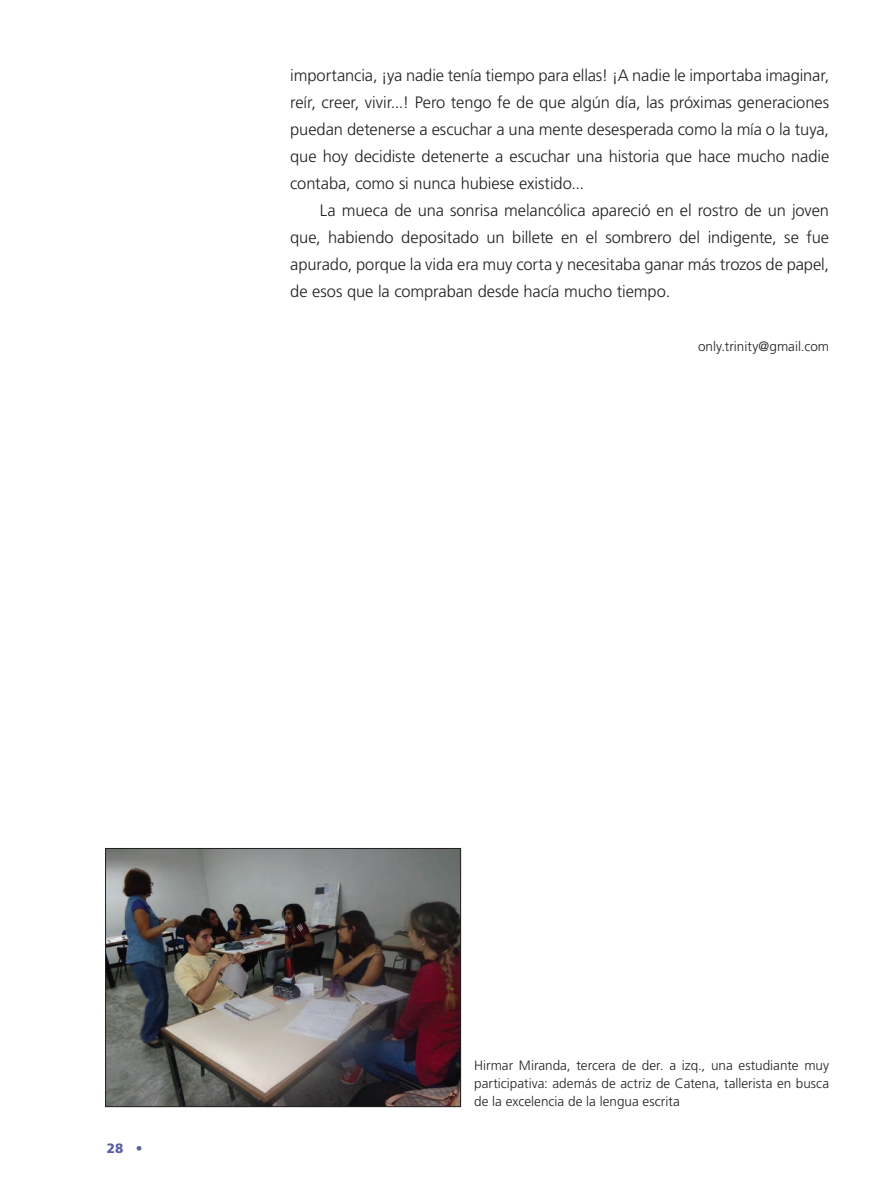
<style>
.page{position:relative;width:893px;height:1191px;background:#fff}
.page>*{position:absolute;margin:0;border:0;box-sizing:border-box;transform-origin:0 0}
.t1{font:300 16.5px/27px "Frutiger LT Std";letter-spacing:-.005em;color:#231f20;text-align:justify}
.t2{font:300 13.5px/18px "Frutiger LT Std";letter-spacing:.005em;color:#231f20;text-align:justify}
.t3{font:900 13.5px "Frutiger LT Std";color:#5b5f9f}
</style>
<div class="page">
<img style="left:107px;top:850px;width:352px;height:254px">
<div style="left:105px;top:848px;width:356px;height:258px;border:1px solid #231f20"></div>
<p class="t1" style="left:290px;top:62px;width:541px">importancia, ¡ya nadie tenía tiempo para ellas! ¡A nadie le importaba imaginar, reír, creer, vivir...! Pero tengo fe de que algún día, las próximas generaciones puedan detenerse a escuchar a una mente desesperada como la mía o la tuya, que hoy decidiste detenerte a escuchar una historia que hace mucho nadie contaba, como si nunca hubiese existido...</p>
<p class="t1" style="left:290px;top:197px;width:540px;text-indent:30px">La mueca de una sonrisa melancólica apareció en el rostro de un joven que, habiendo depositado un billete en el sombrero del indigente, se fue apurado, porque la vida era muy corta y necesitaba ganar más trozos de papel, de esos que la compraban desde hacía mucho tiempo.</p>
<p class="t2" style="left:698px;top:338px;width:133px">only.trinity@gmail.com</p>
<p class="t3" style="left:107px;top:1140px;width:37px">28 •</p>
<p class="t2" style="left:474px;top:1056px;width:357px">Hirmar Miranda, tercera de der. a izq., una estudiante muy participativa: además de actriz de Catena, tallerista en busca de la excelencia de la lengua escrita</p>
</div>
